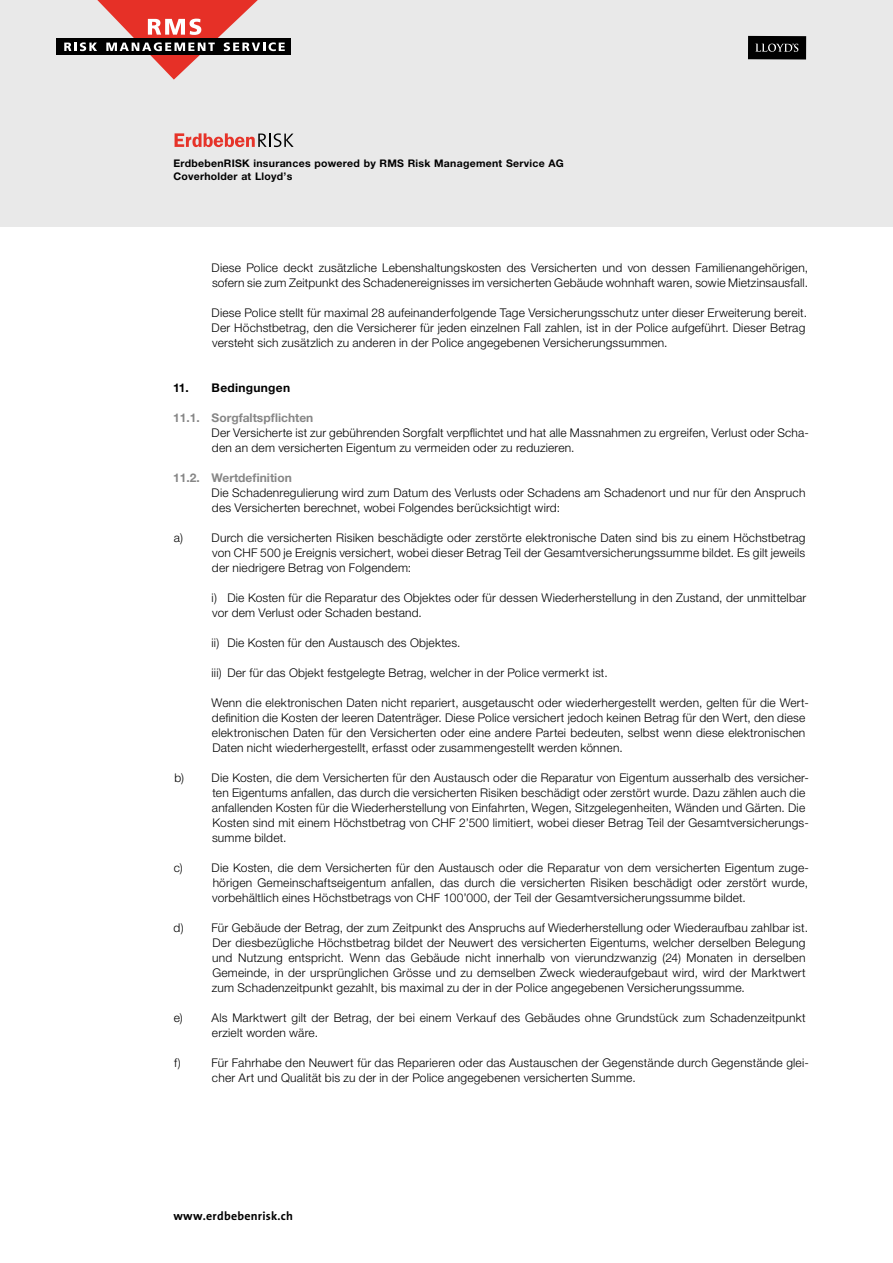
<style>
.page{position:relative;width:893px;height:1263px;background:#fff}
.page>*{position:absolute;margin:0;border:0;box-sizing:border-box;transform-origin:0 0}
.t1{font:300 12px/15px "Helvetica Neue LT Std";letter-spacing:.015em;color:#000}
.t2{font:700 12px "Helvetica Neue LT Std";color:#878787}
.t3{font:700 12px "The Sans";letter-spacing:.02em;color:#000}
.t4{font:700 12px "Helvetica Neue LT Std";letter-spacing:.025em;color:#000}
.t5{font:700 10.5px/13.5px "Helvetica Neue LT Std";letter-spacing:.025em;color:#000}
</style>
<div class="page">
<div style="left:0;top:0;width:893px;height:226px;background:#e9e9e9"></div>
<svg style="left:175px;top:133px;width:119px;height:14px"></svg>
<div style="left:56px;top:39px;width:235px;height:16px;background:#000"></div>
<svg style="left:64px;top:0;width:221px;height:80px"></svg>
<div style="left:748px;top:36px;width:58px;height:23px;background:#000"></div>
<svg style="left:755px;top:43px;width:43px;height:9px"></svg>
<p class="t5" style="left:173px;top:156px;width:392px">ErdbebenRISK insurances powered by RMS Risk Management Service AG<br>Coverholder at Lloyd’s</p>
<p class="t1" style="left:212px;top:260px;width:598px">Diese Police deckt zusätzliche Lebenshaltungskosten des Versicherten und von dessen Familienangehörigen, sofern sie zum Zeitpunkt des Schadenereignisses im versicherten Gebäude wohnhaft waren, sowie Mietzinsausfall.</p>
<p class="t1" style="left:212px;top:305px;width:597px">Diese Police stellt für maximal 28 aufeinanderfolgende Tage Versicherungsschutz unter dieser Erweiterung bereit.<br>Der Höchstbetrag, den die Versicherer für jeden einzelnen Fall zahlen, ist in der Police aufgeführt. Dieser Betrag versteht sich zusätzlich zu anderen in der Police angegebenen Versicherungssummen.</p>
<p class="t4" style="left:173px;top:380px;width:119px">11. Bedingungen</p>
<p class="t2" style="left:173px;top:410px;width:142px">11.1. Sorgfaltspflichten</p>
<p class="t1" style="left:212px;top:425px;width:599px">Der Versicherte ist zur gebührenden Sorgfalt verpflichtet und hat alle Massnahmen zu ergreifen, Verlust oder Scha&shy;den an dem versicherten Eigentum zu vermeiden oder zu reduzieren.</p>
<p class="t2" style="left:173px;top:470px;width:120px">11.2. Wertdefinition</p>
<p class="t1" style="left:212px;top:485px;width:595px">Die Schadenregulierung wird zum Datum des Verlusts oder Schadens am Schadenort und nur für den Anspruch des Versicherten berechnet, wobei Folgendes berücksichtigt wird:</p>
<p class="t1" style="left:212px;top:530px;width:595px;text-align:justify;text-indent:-38px">a) Durch die versicherten Risiken beschädigte oder zerstörte elektronische Daten sind bis zu einem Höchstbetrag von CHF 500 je Ereignis versichert, wobei dieser Betrag Teil der Gesamtversicherungssumme bildet. Es gilt jeweils der niedrigere Betrag von Folgendem:</p>
<p class="t1" style="left:212px;top:590px;width:596px">i) Die Kosten für die Reparatur des Objektes oder für dessen Wiederherstellung in den Zustand, der unmittelbar vor dem Verlust oder Schaden bestand.</p>
<p class="t1" style="left:212px;top:635px;width:250px">ii) Die Kosten für den Austausch des Objektes.</p>
<p class="t1" style="left:212px;top:665px;width:398px">iii) Der für das Objekt festgelegte Betrag, welcher in der Police vermerkt ist.</p>
<p class="t1" style="left:212px;top:695px;width:599px">Wenn die elektronischen Daten nicht repariert, ausgetauscht oder wiederhergestellt werden, gelten für die Wert&shy;definition die Kosten der leeren Datenträger. Diese Police versichert jedoch keinen Betrag für den Wert, den diese elektronischen Daten für den Versicherten oder eine andere Partei bedeuten, selbst wenn diese elektronischen Daten nicht wiederhergestellt, erfasst oder zusammengestellt werden können.</p>
<p class="t1" style="left:212px;top:770px;width:598px;text-indent:-38px">b) Die Kosten, die dem Versicherten für den Austausch oder die Reparatur von Eigentum ausserhalb des versicher&shy;ten Eigentums anfallen, das durch die versicherten Risiken beschädigt oder zerstört wurde. Dazu zählen auch die anfallenden Kosten für die Wiederherstellung von Einfahrten, Wegen, Sitzgelegenheiten, Wänden und Gärten. Die Kosten sind mit einem Höchstbetrag von CHF 2’500 limitiert, wobei dieser Betrag Teil der Gesamtversicherungs&shy;summe bildet.</p>
<p class="t1" style="left:174px;top:860px;width:11px">c)</p>
<p class="t1" style="left:212px;top:860px;width:599px;text-align:justify">Die Kosten, die dem Versicherten für den Austausch oder die Reparatur von dem versicherten Eigentum zuge&shy;hörigen Gemeinschaftseigentum anfallen, das durch die versicherten Risiken beschädigt oder zerstört wurde, vorbehältlich eines Höchstbetrags von CHF 100’000, der Teil der Gesamtversicherungssumme bildet.</p>
<p class="t1" style="left:212px;top:920px;width:597px;text-indent:-38px">d) Für Gebäude der Betrag, der zum Zeitpunkt des Anspruchs auf Wiederherstellung oder Wiederaufbau zahlbar ist.<br>Der diesbezügliche Höchstbetrag bildet der Neuwert des versicherten Eigentums, welcher derselben Belegung und Nutzung entspricht. Wenn das Gebäude nicht innerhalb von vierundzwanzig (24) Monaten in derselben Gemeinde, in der ursprünglichen Grösse und zu demselben Zweck wiederaufgebaut wird, wird der Marktwert zum Schadenzeitpunkt gezahlt, bis maximal zu der in der Police angegebenen Versicherungssumme.</p>
<p class="t1" style="left:174px;top:1010px;width:11px">e)</p>
<p class="t1" style="left:212px;top:1010px;width:596px">Als Marktwert gilt der Betrag, der bei einem Verkauf des Gebäudes ohne Grundstück zum Schadenzeitpunkt erzielt worden wäre.</p>
<p class="t1" style="left:174px;top:1055px;width:8px">f)</p>
<p class="t1" style="left:212px;top:1055px;width:599px">Für Fahrhabe den Neuwert für das Reparieren oder das Austauschen der Gegenstände durch Gegenstände glei&shy;cher Art und Qualität bis zu der in der Police angegebenen versicherten Summe.</p>
<p class="t3" style="left:173px;top:1206px;width:121px">www.erdbebenrisk.ch</p>
</div>
